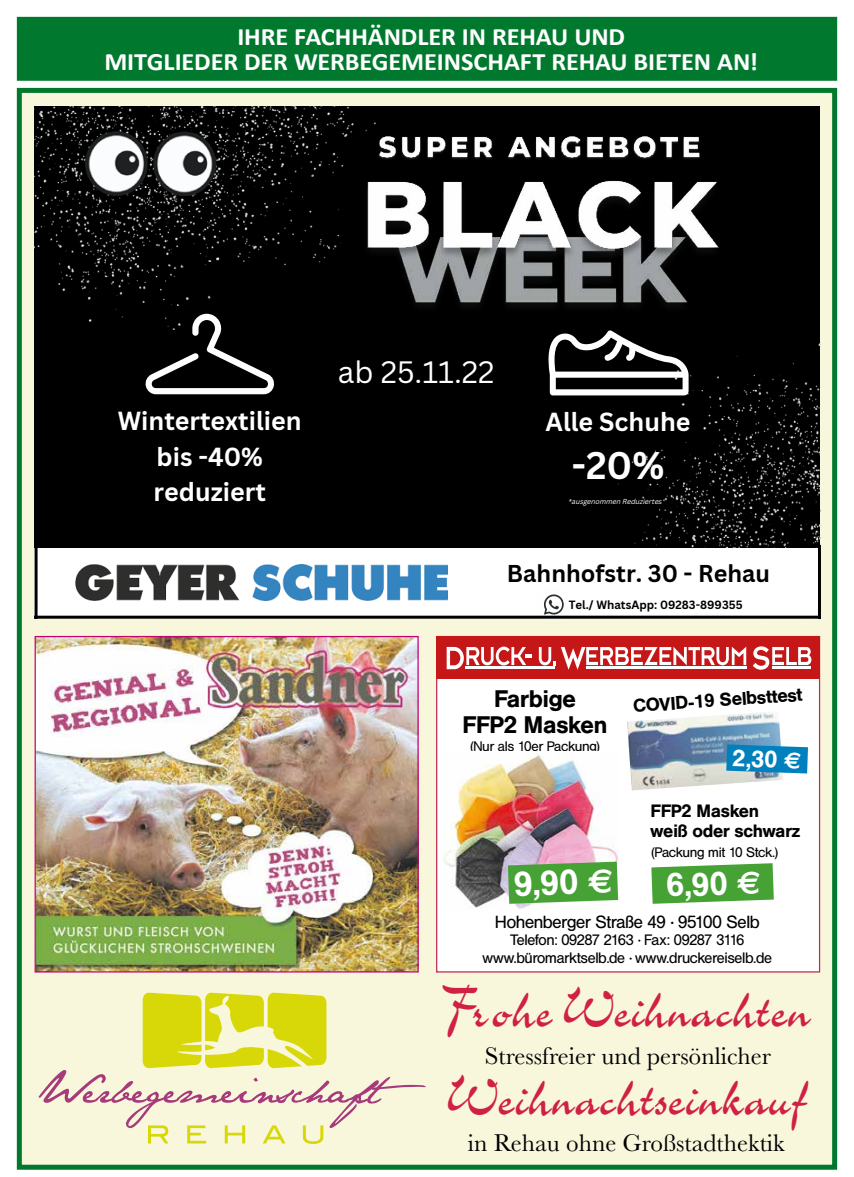
<style>
.page{position:relative;width:854px;height:1177px;background:#fff}
.page>*{position:absolute;margin:0;border:0;box-sizing:border-box;transform-origin:0 0}
.t1{font:60.12px/87.9px "Chn Reg";color:#d02144;scale:.8 1}
.t2{font:700 37.5px "Canva Sans";color:#fff}
.t3{font:33.75px "Hel Med";color:#fff}
.t4{font:32px "Hel Med";color:#fff}
.t5{font:30.12px "Canva Sans";color:#fff}
.t6{font:700 25.38px/35.6px "Canva Sans";color:#fff;text-align:center}
.t7{font:700 25px/25px "Calibri";letter-spacing:-.005em;color:#fff;text-align:center;scale:1.05 1}
.t8{font:25px "Baskerville";color:#000}
.t9{font:700 23.75px "Canva Sans";color:#000}
.t10{font:23.75px/26.1px "Hel Med";color:#000;text-align:center}
.t11{font:23.12px "Hel Med";color:#fff}
.t12{font:18.25px "Hel Med";color:#000}
.t13{font:17.75px/19.6px "Hel Med";color:#000}
.t14{font:17.5px "Hel Reg";letter-spacing:-.01em;color:#000}
.t15{font:15px/17.5px "Hel Reg";letter-spacing:-.005em;color:#000;text-align:center}
.t16{font:13.75px "Hel Reg";color:#000}
.t17{font:700 11.62px "Canva Sans";color:#000}
.t18{font:italic 7px "Canva Sans";color:#fff}
.s1{font-family:"Euro Sans";font-weight:700}
</style>
<div class="page">
<div style="left:19px;top:90px;width:816px;height:1077px;background:#f8f7dc"></div>
<div style="left:17px;top:88px;width:820px;height:1081px;border:5px solid #00792f"></div>
<div style="left:19px;top:19px;width:816px;height:59px;background:#00792f"></div>
<div style="left:17px;top:17px;width:820px;height:64px;border:5px solid #00792f"></div>
<div style="left:35px;top:106px;width:785px;height:512px;background:#000"></div>
<img style="left:35px;top:106px;width:341px;height:216px">
<img style="left:608px;top:343px;width:212px;height:205px">
<img style="left:85px;top:132px;width:130px;height:63px">
<svg style="left:145px;top:314px;width:130px;height:80px"></svg>
<svg style="left:548px;top:341px;width:141px;height:54px"></svg>
<div style="left:35px;top:548px;width:785px;height:70px;background:#fff"></div>
<img style="left:75px;top:564px;width:373px;height:37px">
<svg style="left:544px;top:594px;width:20px;height:21px"></svg>
<img style="left:410px;top:285px;width:278px;height:56px">
<img style="left:353px;top:153px;width:366px;height:132px">
<img style="left:376px;top:136px;width:330px;height:33px">
<hr style="left:35px;top:615px;width:785px;height:3px;background:#000">
<hr style="left:818px;top:545px;width:2px;height:73px;background:#000">
<hr style="left:35px;top:541px;width:3px;height:77px;background:#000">
<svg style="left:38px;top:992px;width:388px;height:151px"></svg>
<img style="left:37px;top:638px;width:380px;height:332px">
<div style="left:35px;top:636px;width:384px;height:336px;border:1px solid #c70076"></div>
<div style="left:437px;top:636px;width:383px;height:335px;background:#fff"></div>
<div style="left:436px;top:636px;width:384px;height:42px;background:#c51718"></div>
<hr style="left:466px;top:666px;width:89px;height:3px;background:#fff">
<svg style="left:447px;top:646px;width:84px;height:23px"></svg>
<svg style="left:539px;top:647px;width:207px;height:22px"></svg>
<svg style="left:753px;top:646px;width:58px;height:23px"></svg>
<hr style="left:586px;top:667px;width:161px;height:2px;background:#fff">
<hr style="left:772px;top:667px;width:39px;height:2px;background:#fff">
<img style="left:627px;top:712px;width:156px;height:78px">
<svg style="left:726px;top:744px;width:82px;height:29px"></svg>
<img style="left:443px;top:753px;width:176px;height:156px">
<svg style="left:508px;top:861px;width:110px;height:42px"></svg>
<svg style="left:651px;top:863px;width:123px;height:40px"></svg>
<h3 class="t7" style="left:104px;top:23px;width:624px">IHRE FACHHÄNDLER IN REHAU UND<br>MITGLIEDER DER WERBEGEMEINSCHAFT REHAU BIETEN AN!</h3>
<h3 class="t5" style="left:338px;top:354px;width:158px">ab 25.11.22</h3>
<h3 class="t6" style="left:118px;top:403px;width:185px">Wintertextilien bis -40% reduziert</h3>
<h3 class="t6" style="left:546px;top:404px;width:146px">Alle Schuhe</h3>
<h2 class="t2" style="left:572px;top:443px;width:94px">-20%</h2>
<p class="t18" style="left:569px;top:497px;width:95px">*ausgenommen Reduziertes</p>
<h3 class="t9" style="left:507px;top:559px;width:265px">Bahnhofstr. 30 - Rehau</h3>
<p class="t17" style="left:569px;top:597px;width:175px">Tel./ WhatsApp: 09283-899355</p>
<h3 class="t10" style="left:463px;top:685px;width:146px">Farbige<br>FFP2 Masken</h3>
<p class="t16" style="left:470px;top:738px;width:132px">(Nur als 10er Packung)</p>
<h3 class="t3" style="left:514px;top:864px;width:101px;rotate:-2deg">9,90 <span class="s1">€</span></h3>
<p class="t12" style="left:633px;top:695px;width:171px;rotate:-4deg">COVID-19 Selbsttest</p>
<h3 class="t11" style="left:733px;top:744px;width:70px;rotate:2deg">2,30 <span class="s1">€</span></h3>
<p class="t13" style="left:651px;top:801px;width:151px">FFP2 Masken weiß oder schwarz</p>
<p class="t16" style="left:651px;top:844px;width:129px">(Packung mit 10 Stck.)</p>
<h3 class="t4" style="left:666px;top:866px;width:96px;rotate:-2deg">6,90 <span class="s1">€</span></h3>
<p class="t14" style="left:496px;top:911px;width:266px">Hohenberger Straße 49 · 95100 Selb</p>
<p class="t15" style="left:483px;top:931px;width:290px">Telefon: 09287 2163 · Fax: 09287 3116 www.büromarktselb.de · www.druckereiselb.de</p>
<h1 class="t1" style="left:443px;top:963px;width:462px">Frohe Weihnachten<br>Weihnachtseinkauf</h1>
<h3 class="t8" style="left:485px;top:1040px;width:288px">Stressfreier und persönlicher</h3>
<h3 class="t8" style="left:468px;top:1127px;width:318px">in Rehau ohne Großstadthektik</h3>
</div>
